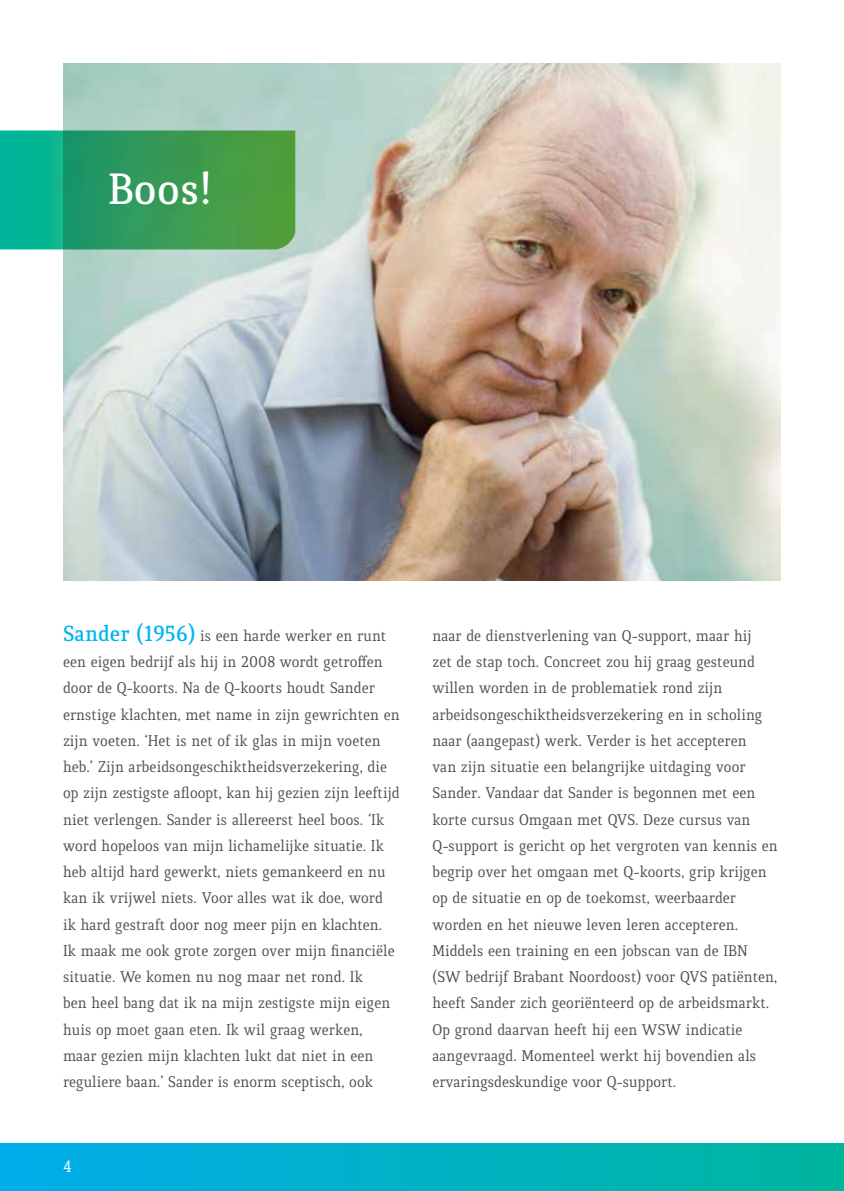
<style>
.page{position:relative;width:844px;height:1191px;background:#fff}
.page>*{position:absolute;margin:0;border:0;box-sizing:border-box;transform-origin:0 0}
.t1{font:600 47.25px "Quiroga Serif Pro";color:#fff}
.t2{font:17.5px "Quiroga Serif Pro";color:#fff}
.t3{font:16.62px/26.2px "Quiroga Serif Pro";color:#4d4d4f}
.s1{font-weight:600;font-size:23.62px;color:#00b6f1}
</style>
<div class="page">
<img style="left:63px;top:63px;width:717px;height:517px">
<svg style="left:0;top:130px;width:295px;height:119px;background:#2ea061"></svg>
<div style="left:0;top:1143px;width:843px;height:48px;background:linear-gradient(to right,#00adec,#00b59e)"></div>
<h1 class="t1" style="left:108px;top:160px;width:105px">Boos!</h1>
<p class="t3" style="left:63px;top:622px;width:338px"><span class="s1">Sander (1956)</span> is een harde werker en runt een eigen bedrijf als hij in 2008 wordt getroffen door de Q-koorts. Na de Q-koorts houdt Sander ernstige klachten, met name in zijn gewrichten en zijn voeten. ‘Het is net of ik glas in mijn voeten heb.’ Zijn arbeidsongeschiktheidsverzekering, die op zijn zestigste afloopt, kan hij gezien zijn leeftijd niet verlengen. Sander is allereerst heel boos. ‘Ik word hopeloos van mijn lichamelijke situatie. Ik heb altijd hard gewerkt, niets gemankeerd en nu kan ik vrijwel niets. Voor alles wat ik doe, word ik hard gestraft door nog meer pijn en klachten.<br>Ik maak me ook grote zorgen over mijn financiële situatie. We komen nu nog maar net rond. Ik<br>ben heel bang dat ik na mijn zestigste mijn eigen huis op moet gaan eten. Ik wil graag werken, maar gezien mijn klachten lukt dat niet in een reguliere baan.’ Sander is enorm sceptisch, ook</p>
<p class="t3" style="left:432px;top:622px;width:347px">naar de dienstverlening van Q-support, maar hij<br>zet de stap toch. Concreet zou hij graag gesteund willen worden in de problematiek rond zijn arbeidsongeschiktheidsverzekering en in scholing naar (aangepast) werk. Verder is het accepteren<br>van zijn situatie een belangrijke uitdaging voor Sander. Vandaar dat Sander is begonnen met een korte cursus Omgaan met QVS. Deze cursus van Q-support is gericht op het vergroten van kennis en begrip over het omgaan met Q-koorts, grip krijgen op de situatie en op de toekomst, weerbaarder worden en het nieuwe leven leren accepteren.<br>Middels een training en een jobscan van de IBN (SW bedrijf Brabant Noordoost) voor QVS patiënten, heeft Sander zich georiënteerd op de arbeidsmarkt.<br>Op grond daarvan heeft hij een WSW indicatie aangevraagd. Momenteel werkt hij bovendien als ervaringsdeskundige voor Q-support.</p>
<p class="t2" style="left:63px;top:1155px;width:10px">4</p>
</div>
